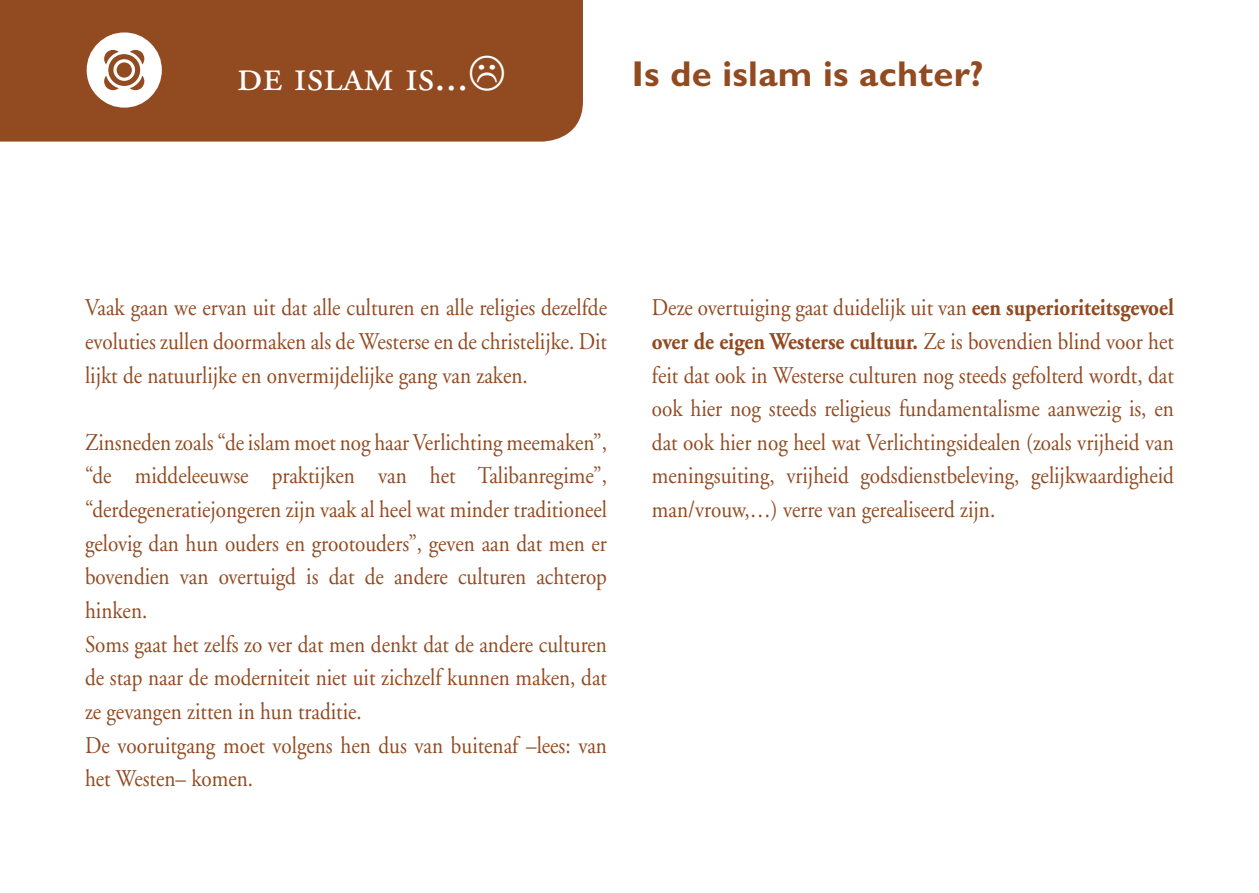
<style>
.page{position:relative;width:1259px;height:893px;background:#fff}
.page>*{position:absolute;margin:0;border:0;box-sizing:border-box;transform-origin:0 0}
.t1{font:45px "Adobe Garamond Exp";color:#fff}
.t2{font:700 36px "Gill Sans";letter-spacing:.01em;color:#924a20}
.t3{font:24px/33.6px "Adobe Garamond";color:#924a20;text-align:justify;scale:.88 1}
.s1{font-weight:700}
</style>
<div class="page">
<div style="left:0;top:0;width:583px;height:142px;background:#924a20"></div>
<svg style="left:87px;top:32px;width:75px;height:76px"></svg>
<svg style="left:470px;top:56px;width:34px;height:34px"></svg>
<h1 class="t1" style="left:237px;top:57px;width:233px">de islam is...</h1>
<p class="t2" style="left:632px;top:53px;width:353px">Is de islam is achter?</p>
<p class="t3" style="left:85px;top:291px;width:595px">Vaak gaan we ervan uit dat alle culturen en alle religies dezelfde evoluties zullen doormaken als de Westerse en de christelijke. Dit lijkt de natuurlijke en onvermijdelijke gang van zaken.</p>
<p class="t3" style="left:85px;top:426px;width:594px">Zinsneden zoals “de islam moet nog haar Verlichting meemaken”, “de middeleeuwse praktijken van het Talibanregime”, “derdegeneratiejongeren zijn vaak al heel wat minder traditioneel gelovig dan hun ouders en grootouders”, geven aan dat men er bovendien van overtuigd is dat de andere culturen achterop hinken.</p>
<p class="t3" style="left:85px;top:628px;width:594px">Soms gaat het zelfs zo ver dat men denkt dat de andere culturen de stap naar de moderniteit niet uit zichzelf kunnen maken, dat ze gevangen zitten in hun traditie.</p>
<p class="t3" style="left:85px;top:729px;width:594px">De vooruitgang moet volgens hen dus van buitenaf –lees: van het Westen– komen.</p>
<p class="t3" style="left:652px;top:291px;width:595px">Deze overtuiging gaat duidelijk uit van <span class="s1">een superioriteitsgevoel over de eigen Westerse cultuur.</span> Ze is bovendien blind voor het feit dat ook in Westerse culturen nog steeds gefolterd wordt, dat ook hier nog steeds religieus fundamentalisme aanwezig is, en dat ook hier nog heel wat Verlichtingsidealen (zoals vrijheid van meningsuiting, vrijheid godsdienstbeleving, gelijkwaardigheid man/vrouw,…) verre van gerealiseerd zijn.</p>
</div>
